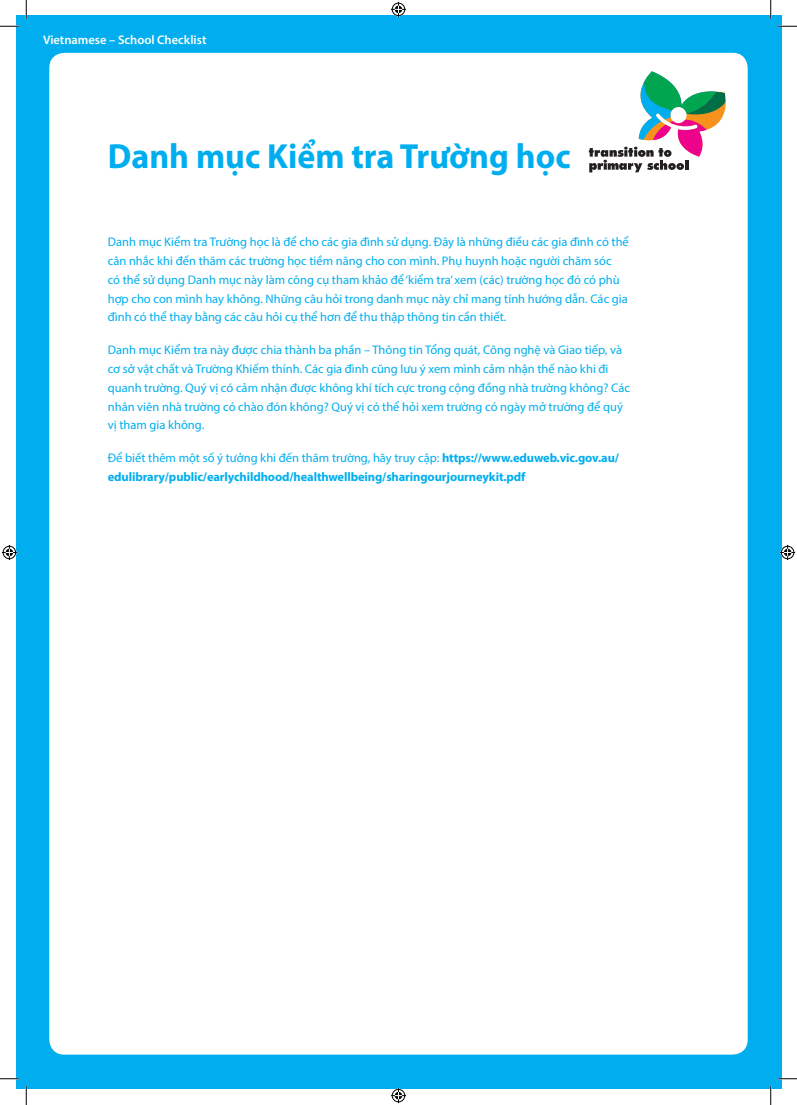
<style>
.page{position:relative;width:797px;height:1105px;background:#fff}
.page>*{position:absolute;margin:0;border:0;box-sizing:border-box;transform-origin:0 0}
.t1{font:700 35px "Myriad Pro";color:#00aeef}
.t2{font:12.5px/18.8px "Myriad Pro";color:#00aeef}
.t3{font:700 12.5px/18.8px "Myriad Pro";letter-spacing:-.01em;color:#00aeef}
.t4{font:600 12.5px "Myriad Pro";color:#fff}
.s1{font-weight:400}
</style>
<div class="page">
<div style="left:16px;top:16px;width:765px;height:1073px;background:#00aeef"></div>
<div style="left:49px;top:53px;width:698px;height:1001px;background:#fff;border-radius:15px"></div>
<svg style="left:589px;top:71px;width:136px;height:101px"></svg>
<svg style="left:0;top:25px;width:19px;height:2px"></svg>
<svg style="left:778px;top:25px;width:19px;height:2px"></svg>
<svg style="left:0;top:1078px;width:19px;height:1px"></svg>
<svg style="left:778px;top:1078px;width:19px;height:1px"></svg>
<svg style="left:25px;top:0;width:2px;height:19px"></svg>
<svg style="left:25px;top:1086px;width:2px;height:19px"></svg>
<svg style="left:770px;top:0;width:1px;height:19px"></svg>
<svg style="left:770px;top:1086px;width:1px;height:19px"></svg>
<svg style="left:391px;top:2px;width:15px;height:15px"></svg>
<svg style="left:391px;top:1088px;width:15px;height:15px"></svg>
<svg style="left:2px;top:545px;width:15px;height:15px"></svg>
<svg style="left:780px;top:545px;width:15px;height:15px"></svg>
<p class="t4" style="left:43px;top:32px;width:165px">Vietnamese – School Checklist</p>
<h1 class="t1" style="left:108px;top:133px;width:464px">Danh mục Kiểm tra Trường học</h1>
<p class="t2" style="left:108px;top:233px;width:522px">Danh mục Kiểm tra Trường học là để cho các gia đình sử dụng. Đây là những điều các gia đình có thể cân nhắc khi đến thăm các trường học tiềm năng cho con mình. Phụ huynh hoặc người chăm sóc<br>có thể sử dụng Danh mục này làm công cụ tham khảo để ‘kiểm tra’ xem (các) trường học đó có phù hợp cho con mình hay không. Những câu hỏi trong danh mục này chỉ mang tính hướng dẫn. Các gia đình có thể thay bằng các câu hỏi cụ thể hơn để thu thập thông tin cần thiết.</p>
<p class="t2" style="left:108px;top:341px;width:523px">Danh mục Kiểm tra này được chia thành ba phần – Thông tin Tổng quát, Công nghệ và Giao tiếp, và cơ sở vật chất và Trường Khiếm thính. Các gia đình cũng lưu ý xem mình cảm nhận thế nào khi đi quanh trường. Quý vị có cảm nhận được không khí tích cực trong cộng đồng nhà trường không? Các nhân viên nhà trường có chào đón không? Quý vị có thể hỏi xem trường có ngày mở trường để quý vị tham gia không.</p>
<p class="t3" style="left:108px;top:448px;width:513px"><span class="s1">Để biết thêm một số ý tưởng khi đến thăm trường, hãy truy cập:</span> https://www.eduweb.vic.gov.au/ edulibrary/public/earlychildhood/healthwellbeing/sharingourjourneykit.pdf</p>
</div>
